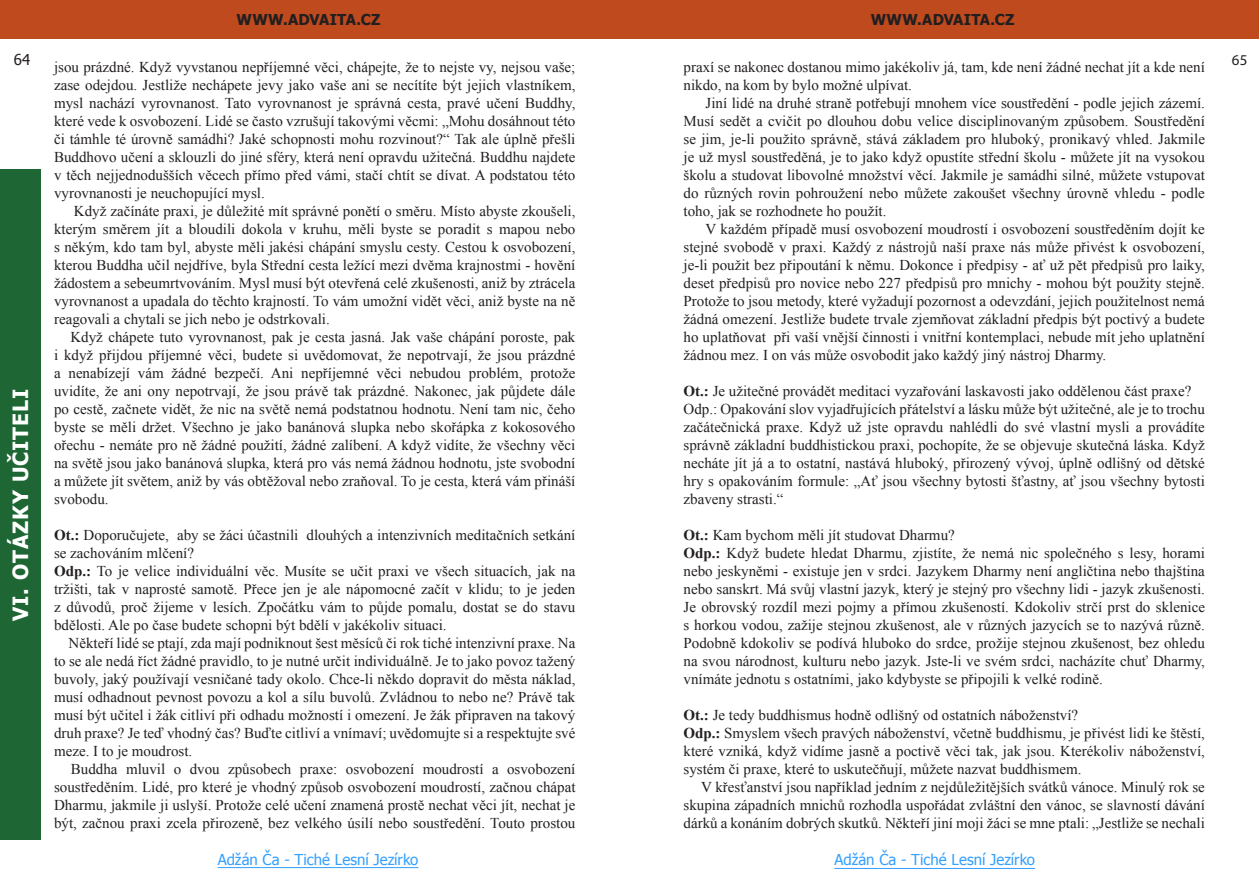
<style>
.page{position:relative;width:1259px;height:893px;background:#fff}
.page>*{position:absolute;margin:0;border:0;box-sizing:border-box;transform-origin:0 0}
.t1{font:700 21px "Tahoma";letter-spacing:.045em;color:#fff}
.t2{font:15px/18px "Times New Roman";color:#231f20;text-align:justify}
.t3{font:15px "Tahoma";color:#34a0ff}
.t4{font:700 15px "Tahoma";letter-spacing:.015em;color:#231f20}
.t5{font:15px "Tahoma";color:#231f20}
.t6{font:15px "Myriad Pro";color:#231f20}
.s1{font-weight:700}
</style>
<div class="page">
<div style="left:0;top:0;width:629px;height:38px;background:#bf4a1d"></div>
<hr style="left:218px;top:867px;width:200px;height:1px;background:#34a0ff">
<div style="left:0;top:170px;width:40px;height:670px;background:#1e6734"></div>
<div style="left:629px;top:0;width:630px;height:38px;background:#bf4a1d"></div>
<hr style="left:834px;top:868px;width:201px;height:1px;background:#34a0ff">
<p class="t5" style="left:14px;top:50px;width:9px">64</p>
<h1 class="t1" style="left:6px;top:621px;width:230px;rotate:-90deg">VI. OTÁZKY UČITELI</h1>
<h1 class="t1" style="left:6px;top:537px;width:66px;rotate:-90deg">ÚVOD</h1>
<p class="t4" style="left:237px;top:9px;width:145px">WWW.ADVAITA.CZ</p>
<p class="t2" style="left:54px;top:58px;width:523px">jsou prázdné. Když vyvstanou nepříjemné věci, chápejte, že to nejste vy, nejsou vaše; zase odejdou. Jestliže nechápete jevy jako vaše ani se necítíte být jejich vlastníkem, mysl nachází vyrovnanost. Tato vyrovnanost je správná cesta, pravé učení Buddhy, které vede k osvobození. Lidé se často vzrušují takovými věcmi: „Mohu dosáhnout této či támhle té úrovně samádhi? Jaké schopnosti mohu rozvinout?“ Tak ale úplně přešli Buddhovo učení a sklouzli do jiné sféry, která není opravdu užitečná. Buddhu najdete v těch nejjednodušších věcech přímo před vámi, stačí chtít se dívat. A podstatou této vyrovnanosti je neuchopující mysl.</p>
<p class="t2" style="left:54px;top:202px;width:523px;text-indent:20px">Když začínáte praxi, je důležité mít správné ponětí o směru. Místo abyste zkoušeli, kterým směrem jít a bloudili dokola v kruhu, měli byste se poradit s mapou nebo s někým, kdo tam byl, abyste měli jakési chápání smyslu cesty. Cestou k osvobození, kterou Buddha učil nejdříve, byla Střední cesta ležící mezi dvěma krajnostmi - hovění žádostem a sebeumrtvováním. Mysl musí být otevřená celé zkušenosti, aniž by ztrácela vyrovnanost a upadala do těchto krajností. To vám umožní vidět věci, aniž byste na ně reagovali a chytali se jich nebo je odstrkovali.</p>
<p class="t2" style="left:54px;top:328px;width:523px;text-indent:16px">Když chápete tuto vyrovnanost, pak je cesta jasná. Jak vaše chápání poroste, pak i když přijdou příjemné věci, budete si uvědomovat, že nepotrvají, že jsou prázdné a nenabízejí vám žádné bezpečí. Ani nepříjemné věci nebudou problém, protože uvidíte, že ani ony nepotrvají, že jsou právě tak prázdné. Nakonec, jak půjdete dále po cestě, začnete vidět, že nic na světě nemá podstatnou hodnotu. Není tam nic, čeho byste se měli držet. Všechno je jako banánová slupka nebo skořápka z kokosového ořechu - nemáte pro ně žádné použití, žádné zalíbení. A když vidíte, že všechny věci na světě jsou jako banánová slupka, která pro vás nemá žádnou hodnotu, jste svobodní a můžete jít světem, aniž by vás obtěžoval nebo zraňoval. To je cesta, která vám přináší svobodu.</p>
<p class="t2" style="left:54px;top:526px;width:523px;text-align:left"><span class="s1">Ot.:</span> Doporučujete, aby se žáci účastnili dlouhých a intenzivních meditačních setkání se zachováním mlčení?<br><span class="s1">Odp.:</span> To je velice individuální věc. Musíte se učit praxi ve všech situacích, jak na tržišti, tak v naprosté samotě. Přece jen je ale nápomocné začít v klidu; to je jeden z důvodů, proč žijeme v lesích. Zpočátku vám to půjde pomalu, dostat se do stavu bdělosti. Ale po čase budete schopni být bdělí v jakékoliv situaci.</p>
<p class="t2" style="left:54px;top:634px;width:523px;text-indent:15px">Někteří lidé se ptají, zda mají podniknout šest měsíců či rok tiché intenzivní praxe. Na to se ale nedá říct žádné pravidlo, to je nutné určit individuálně. Je to jako povoz tažený buvoly, jaký používají vesničané tady okolo. Chce-li někdo dopravit do města náklad, musí odhadnout pevnost povozu a kol a sílu buvolů. Zvládnou to nebo ne? Právě tak musí být učitel i žák citliví při odhadu možností i omezení. Je žák připraven na takový druh praxe? Je teď vhodný čas? Buďte citliví a vnímaví; uvědomujte si a respektujte své meze. I to je moudrost.</p>
<p class="t2" style="left:54px;top:760px;width:523px;text-indent:17px">Buddha mluvil o dvou způsobech praxe: osvobození moudrostí a osvobození soustředěním. Lidé, pro které je vhodný způsob osvobození moudrostí, začnou chápat Dharmu, jakmile ji uslyší. Protože celé učení znamená prostě nechat věci jít, nechat je být, začnou praxi zcela přirozeně, bez velkého úsilí nebo soustředění. Touto prostou</p>
<p class="t3" style="left:218px;top:849px;width:202px">Adžán Ča - Tiché Lesní Jezírko</p>
<p class="t4" style="left:870px;top:9px;width:145px">WWW.ADVAITA.CZ</p>
<p class="t2" style="left:683px;top:58px;width:523px">praxí se nakonec dostanou mimo jakékoliv já, tam, kde není žádné nechat jít a kde není nikdo, na kom by bylo možné ulpívat.</p>
<p class="t2" style="left:683px;top:94px;width:523px;text-indent:22px">Jiní lidé na druhé straně potřebují mnohem více soustředění - podle jejich zázemí.<br>Musí sedět a cvičit po dlouhou dobu velice disciplinovaným způsobem. Soustředění se jim, je-li použito správně, stává základem pro hluboký, pronikavý vhled. Jakmile je už mysl soustředěná, je to jako když opustíte střední školu - můžete jít na vysokou školu a studovat libovolné množství věcí. Jakmile je samádhi silné, můžete vstupovat do různých rovin pohroužení nebo můžete zakoušet všechny úrovně vhledu - podle toho, jak se rozhodnete ho použít.</p>
<p class="t2" style="left:683px;top:220px;width:523px;text-indent:22px">V každém případě musí osvobození moudrostí i osvobození soustředěním dojít ke stejné svobodě v praxi. Každý z nástrojů naší praxe nás může přivést k osvobození, je-li použit bez připoutání k němu. Dokonce i předpisy - ať už pět předpisů pro laiky, deset předpisů pro novice nebo 227 předpisů pro mnichy - mohou být použity stejně.<br>Protože to jsou metody, které vyžadují pozornost a odevzdání, jejich použitelnost nemá žádná omezení. Jestliže budete trvale zjemňovat základní předpis být poctivý a budete ho uplatňovat při vaší vnější činnosti i vnitřní kontemplaci, nebude mít jeho uplatnění žádnou mez. I on vás může osvobodit jako každý jiný nástroj Dharmy.</p>
<p class="t2" style="left:683px;top:382px;width:523px;text-align:left"><span class="s1">Ot.:</span> Je užitečné provádět meditaci vyzařování laskavosti jako oddělenou část praxe?<br>Odp.: Opakování slov vyjadřujících přátelství a lásku může být užitečné, ale je to trochu začátečnická praxe. Když už jste opravdu nahlédli do své vlastní mysli a provádíte správně základní buddhistickou praxi, pochopíte, že se objevuje skutečná láska. Když necháte jít já a to ostatní, nastává hluboký, přirozený vývoj, úplně odlišný od dětské hry s opakováním formule: „Ať jsou všechny bytosti šťastny, ať jsou všechny bytosti zbaveny strasti.“</p>
<p class="t2" style="left:683px;top:526px;width:523px;text-align:left"><span class="s1">Ot.:</span> Kam bychom měli jít studovat Dharmu?<br><span class="s1">Odp.:</span> Když budete hledat Dharmu, zjistíte, že nemá nic společného s lesy, horami nebo jeskyněmi - existuje jen v srdci. Jazykem Dharmy není angličtina nebo thajština nebo sanskrt. Má svůj vlastní jazyk, který je stejný pro všechny lidi - jazyk zkušenosti.<br>Je obrovský rozdíl mezi pojmy a přímou zkušeností. Kdokoliv strčí prst do sklenice s horkou vodou, zažije stejnou zkušenost, ale v různých jazycích se to nazývá různě.<br>Podobně kdokoliv se podívá hluboko do srdce, prožije stejnou zkušenost, bez ohledu na svou národnost, kulturu nebo jazyk. Jste-li ve svém srdci, nacházíte chuť Dharmy, vnímáte jednotu s ostatními, jako kdybyste se připojili k velké rodině.</p>
<p class="t2" style="left:683px;top:706px;width:523px;text-align:left"><span class="s1">Ot.:</span> Je tedy buddhismus hodně odlišný od ostatních náboženství?<br><span class="s1">Odp.:</span> Smyslem všech pravých náboženství, včetně buddhismu, je přivést lidi ke štěstí, které vzniká, když vidíme jasně a poctivě věci tak, jak jsou. Kterékoliv náboženství, systém či praxe, které to uskutečňují, můžete nazvat buddhismem.</p>
<p class="t2" style="left:683px;top:778px;width:523px;text-indent:18px">V křesťanství jsou například jedním z nejdůležitějších svátků vánoce. Minulý rok se skupina západních mnichů rozhodla uspořádat zvláštní den vánoc, se slavností dávání dárků a konáním dobrých skutků. Někteří jiní moji žáci se mne ptali: „Jestliže se nechali</p>
<p class="t3" style="left:834px;top:850px;width:202px">Adžán Ča - Tiché Lesní Jezírko</p>
<p class="t6" style="left:1232px;top:51px;width:15px">65</p>
</div>
